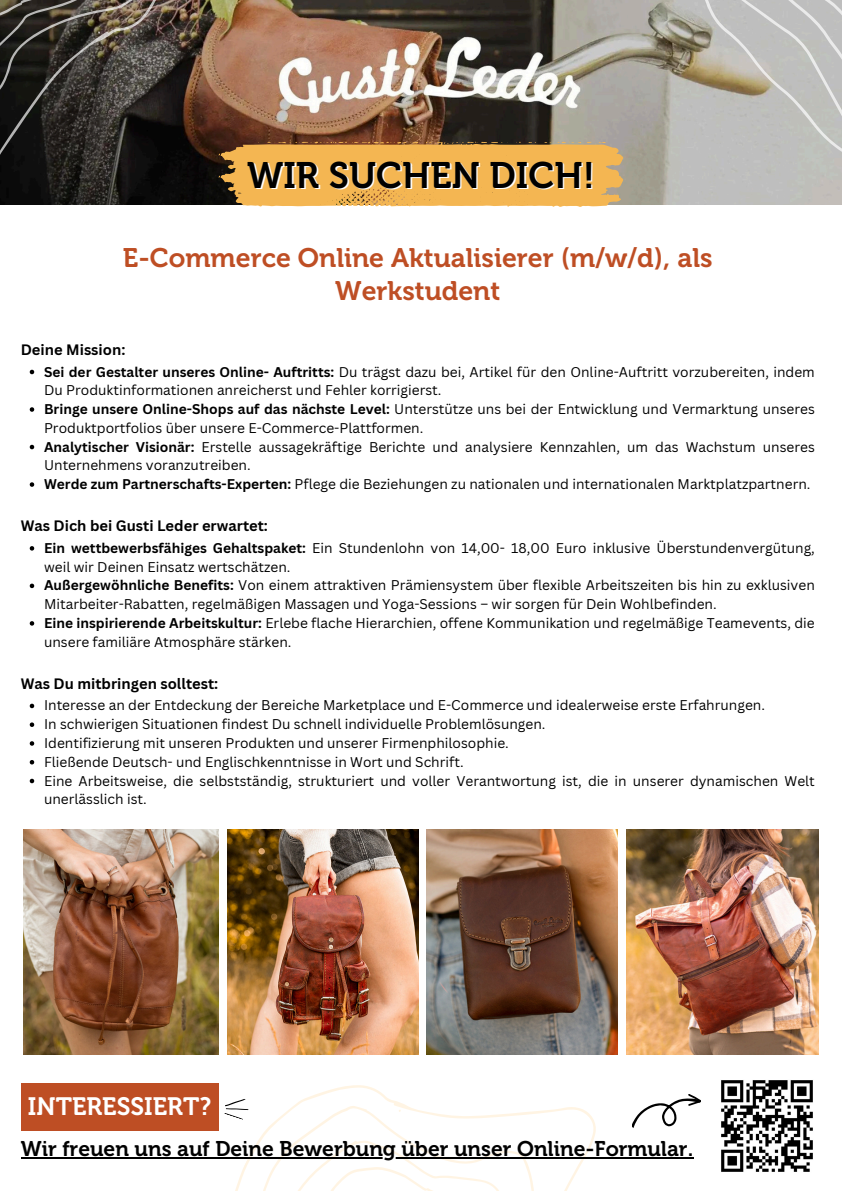
<style>
.page{position:relative;width:842px;height:1191px;background:#fff}
.page>*{position:absolute;margin:0;border:0;box-sizing:border-box;transform-origin:0 0}
.t1{font:36.7px "Museo 700";color:#000}
.t2{font:26.7px "Museo 700";color:#be4e24}
.t3{font:25px "Museo 700";color:#fff}
.t4{font:21.1px "Museo 700";color:#000}
.t5{font:700 14.7px "Canva Sans";color:#000}
.t6{font:13.7px/18.8px "Canva Sans";color:#000}
.s1{font-weight:700}
</style>
<div class="page">
<img style="left:0;top:0;width:677px;height:204px">
<svg style="left:677px;top:0;width:165px;height:205px"></svg>
<svg style="left:193px;top:981px;width:412px;height:209px"></svg>
<img style="left:0;top:0;width:236px;height:185px">
<div style="left:21px;top:1083px;width:197px;height:47px;background:#be4e24"></div>
<svg style="left:222px;top:1093px;width:30px;height:27px"></svg>
<svg style="left:632px;top:1094px;width:69px;height:34px"></svg>
<svg style="left:219px;top:141px;width:404px;height:66px"></svg>
<img style="left:24px;top:829px;width:195px;height:225px">
<img style="left:228px;top:829px;width:190px;height:225px">
<img style="left:427px;top:829px;width:190px;height:225px">
<img style="left:626px;top:829px;width:192px;height:224px">
<svg style="left:30px;top:370px;width:4px;height:4px"></svg>
<svg style="left:30px;top:407px;width:4px;height:5px"></svg>
<svg style="left:30px;top:445px;width:4px;height:4px"></svg>
<svg style="left:30px;top:482px;width:4px;height:5px"></svg>
<svg style="left:30px;top:546px;width:4px;height:4px"></svg>
<svg style="left:30px;top:583px;width:4px;height:5px"></svg>
<svg style="left:30px;top:621px;width:4px;height:4px"></svg>
<svg style="left:30px;top:703px;width:4px;height:5px"></svg>
<svg style="left:30px;top:722px;width:4px;height:5px"></svg>
<svg style="left:30px;top:741px;width:4px;height:4px"></svg>
<svg style="left:30px;top:760px;width:4px;height:4px"></svg>
<svg style="left:30px;top:778px;width:4px;height:5px"></svg>
<hr style="left:21px;top:1156px;width:672px;height:2px;background:#000">
<img style="left:721px;top:1080px;width:92px;height:92px">
<p class="t1" style="left:247px;top:153px;width:349px">WIR SUCHEN DICH!</p>
<p class="t2" style="left:123px;top:241px;width:591px">E-Commerce Online Aktualisierer (m/w/d), als</p>
<p class="t2" style="left:335px;top:274px;width:167px">Werkstudent</p>
<h3 class="t5" style="left:21px;top:339px;width:106px">Deine Mission:</h3>
<h5 class="t6" style="left:44px;top:362px;width:772px"><span class="s1">Sei der Gestalter unseres Online- Auftritts:</span> Du trägst dazu bei, Artikel für den Online-Auftritt vorzubereiten, indem<br>Du Produktinformationen anreicherst und Fehler korrigierst.</h5>
<p class="t6" style="left:44px;top:399px;width:772px"><span class="s1">Bringe unsere Online-Shops auf das nächste Level:</span> Unterstütze uns bei der Entwicklung und Vermarktung unseres<br>Produktportfolios über unsere E-Commerce-Plattformen.</p>
<p class="t6" style="left:44px;top:437px;width:772px"><span class="s1">Analytischer Visionär:</span> Erstelle aussagekräftige Berichte und analysiere Kennzahlen, um das Wachstum unseres<br>Unternehmens voranzutreiben.</p>
<p class="t6" style="left:44px;top:474px;width:768px"><span class="s1">Werde zum Partnerschafts-Experten:</span> Pflege die Beziehungen zu nationalen und internationalen Marktplatzpartnern.</p>
<p class="t5" style="left:21px;top:515px;width:249px">Was Dich bei Gusti Leder erwartet:</p>
<h5 class="t6" style="left:44px;top:538px;width:772px"><span class="s1">Ein wettbewerbsfähiges Gehaltspaket:</span> Ein Stundenlohn von 14,00- 18,00 Euro inklusive Überstundenvergütung, weil wir Deinen Einsatz wertschätzen.</h5>
<p class="t6" style="left:44px;top:575px;width:772px"><span class="s1">Außergewöhnliche Benefits:</span> Von einem attraktiven Prämiensystem über flexible Arbeitszeiten bis hin zu exklusiven<br>Mitarbeiter-Rabatten, regelmäßigen Massagen und Yoga-Sessions – wir sorgen für Dein Wohlbefinden.</p>
<p class="t6" style="left:44px;top:613px;width:772px"><span class="s1">Eine inspirierende Arbeitskultur:</span> Erlebe flache Hierarchien, offene Kommunikation und regelmäßige Teamevents, die unsere familiäre Atmosphäre stärken.</p>
<p class="t5" style="left:21px;top:673px;width:199px">Was Du mitbringen solltest:</p>
<h5 class="t6" style="left:44px;top:695px;width:722px">Interesse an der Entdeckung der Bereiche Marketplace und E-Commerce und idealerweise erste Erfahrungen.</h5>
<p class="t6" style="left:44px;top:714px;width:503px">In schwierigen Situationen findest Du schnell individuelle Problemlösungen.</p>
<p class="t6" style="left:44px;top:733px;width:466px">Identifizierung mit unseren Produkten und unserer Firmenphilosophie.</p>
<p class="t6" style="left:44px;top:752px;width:421px">Fließende Deutsch- und Englischkenntnisse in Wort und Schrift.</p>
<p class="t6" style="left:44px;top:770px;width:772px">Eine Arbeitsweise, die selbstständig, strukturiert und voller Verantwortung ist, die in unserer dynamischen Welt unerlässlich ist.</p>
<p class="t3" style="left:28px;top:1091px;width:185px">INTERESSIERT?</p>
<p class="t4" style="left:21px;top:1135px;width:674px">Wir freuen uns auf Deine Bewerbung über unser Online-Formular.</p>
</div>
